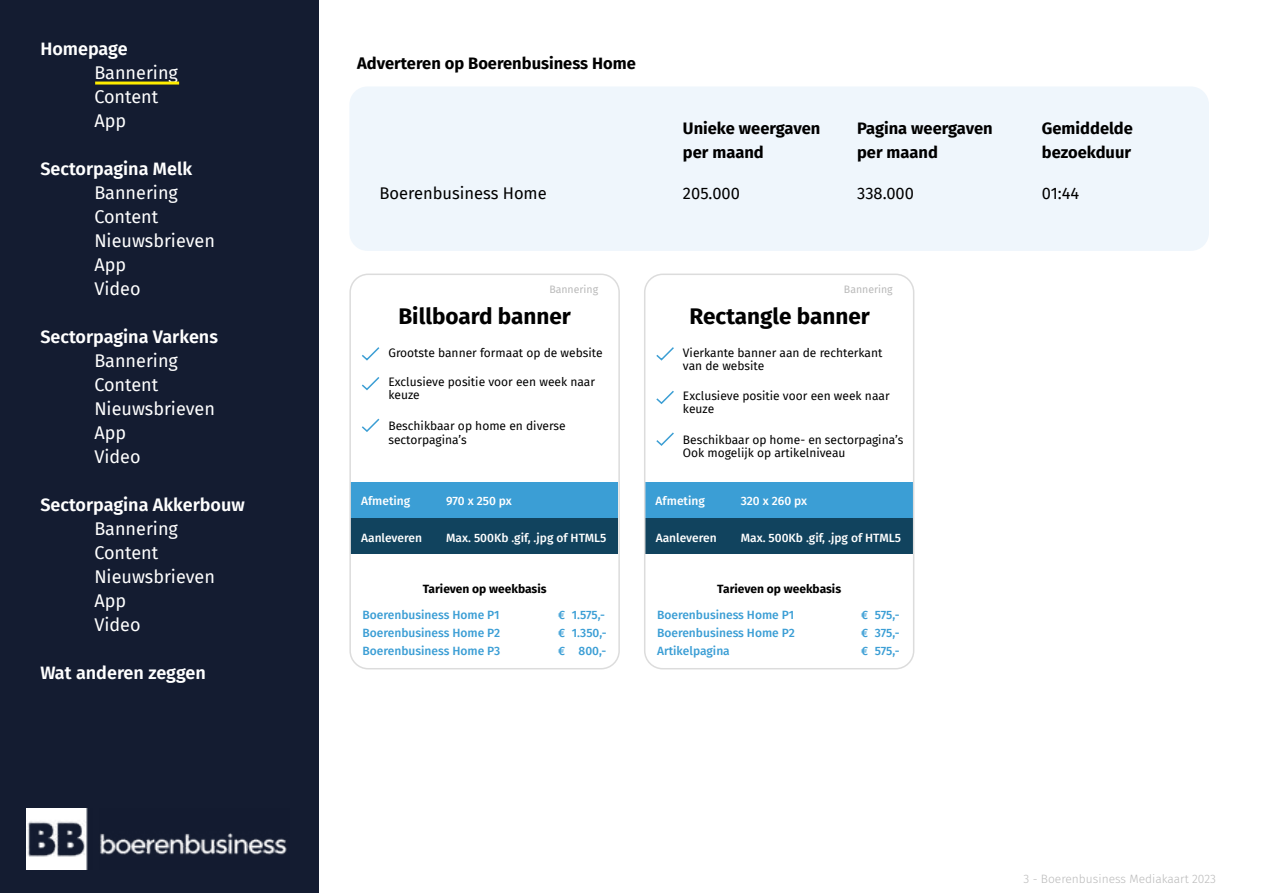
<style>
.page{position:relative;width:1263px;height:893px;background:#fff}
.page>*{position:absolute;margin:0;border:0;box-sizing:border-box;transform-origin:0 0}
.t1{font:700 22.5px "Fira Sans";color:#000}
.t2{font:18px/24px "Fira Sans";color:#fff}
.t3{font:600 18px "Fira Sans";color:#fff}
.t4{font:700 16.5px/24px "Fira Sans";color:#000}
.t5{font:16.5px "Fira Sans";color:#000}
.t6{font:12px/13.5px "Fira Sans";color:#000}
.t7{font:500 12px "Fira Sans";color:#3b9ed5}
.t8{font:500 12px "Fira Sans";color:#fff}
.t9{font:700 12px "Fira Sans";color:#000}
.t10{font:300 12px "Fira Sans";color:#bababa}
.t11{font:10.5px "Fira Sans";color:#bababa}
</style>
<div class="page">
<div style="left:0;top:0;width:319px;height:893px;background:#141c31"></div>
<img style="left:27px;top:809px;width:260px;height:60px">
<hr style="left:95px;top:82px;width:84px;height:3px;background:#ffed00">
<div style="left:349px;top:86px;width:860px;height:165px;background:#eff6fc;border-radius:18px"></div>
<svg style="left:362px;top:347px;width:18px;height:14px"></svg>
<svg style="left:656px;top:347px;width:18px;height:14px"></svg>
<svg style="left:362px;top:377px;width:18px;height:14px"></svg>
<svg style="left:656px;top:390px;width:18px;height:14px"></svg>
<svg style="left:362px;top:418px;width:18px;height:14px"></svg>
<svg style="left:656px;top:432px;width:18px;height:14px"></svg>
<div style="left:350px;top:482px;width:268px;height:36px;background:#3b9ed5"></div>
<div style="left:645px;top:482px;width:268px;height:36px;background:#3b9ed5"></div>
<div style="left:350px;top:518px;width:268px;height:36px;background:#11435e"></div>
<div style="left:645px;top:518px;width:268px;height:36px;background:#11435e"></div>
<div style="left:349px;top:274px;width:271px;height:395px;border:2px solid #dcdcdc;border-radius:18px"></div>
<div style="left:644px;top:274px;width:270px;height:395px;border:2px solid #dcdcdc;border-radius:18px"></div>
<h2 class="t3" style="left:40px;top:34px;width:89px">Homepage</h2>
<h2 class="t2" style="left:94px;top:60px;width:85px">Bannering<br>Content<br>App</h2>
<h2 class="t3" style="left:40px;top:154px;width:153px">Sectorpagina Melk</h2>
<h2 class="t2" style="left:94px;top:180px;width:122px">Bannering<br>Content<br>Nieuwsbrieven<br>App<br>Video</h2>
<h2 class="t3" style="left:40px;top:322px;width:179px">Sectorpagina Varkens</h2>
<h2 class="t2" style="left:94px;top:348px;width:122px">Bannering<br>Content<br>Nieuwsbrieven<br>App<br>Video</h2>
<h2 class="t3" style="left:40px;top:490px;width:206px">Sectorpagina Akkerbouw</h2>
<h2 class="t2" style="left:94px;top:516px;width:122px">Bannering<br>Content<br>Nieuwsbrieven<br>App<br>Video</h2>
<h2 class="t3" style="left:40px;top:658px;width:167px">Wat anderen zeggen</h2>
<h3 class="t4" style="left:357px;top:51px;width:280px">Adverteren op Boerenbusiness Home</h3>
<h3 class="t4" style="left:683px;top:115px;width:139px">Unieke weergaven per maand</h3>
<h3 class="t4" style="left:857px;top:115px;width:137px">Pagina weergaven per maand</h3>
<h3 class="t4" style="left:1042px;top:115px;width:93px">Gemiddelde bezoekduur</h3>
<h3 class="t5" style="left:379px;top:180px;width:169px">Boerenbusiness Home</h3>
<h3 class="t5" style="left:683px;top:180px;width:59px">205.000</h3>
<h3 class="t5" style="left:857px;top:180px;width:58px">338.000</h3>
<h3 class="t5" style="left:1042px;top:180px;width:39px">01:44</h3>
<p class="t11" style="left:549px;top:282px;width:50px">Bannering</p>
<p class="t11" style="left:844px;top:282px;width:50px">Bannering</p>
<h1 class="t1" style="left:398px;top:297px;width:174px">Billboard banner</h1>
<h1 class="t1" style="left:690px;top:297px;width:182px">Rectangle banner</h1>
<p class="t6" style="left:388px;top:345px;width:216px">Grootste banner formaat op de website</p>
<p class="t6" style="left:683px;top:345px;width:201px">Vierkante banner aan de rechterkant van de website</p>
<p class="t6" style="left:388px;top:375px;width:208px">Exclusieve positie voor een week naar keuze</p>
<p class="t6" style="left:683px;top:388px;width:208px">Exclusieve positie voor een week naar keuze</p>
<p class="t6" style="left:388px;top:419px;width:179px">Beschikbaar op home en diverse sectorpagina’s</p>
<p class="t6" style="left:683px;top:433px;width:222px">Beschikbaar op home- en sectorpagina’s<br>Ook mogelijk op artikelniveau</p>
<p class="t8" style="left:361px;top:492px;width:51px">Afmeting</p>
<p class="t8" style="left:446px;top:492px;width:67px">970 x 250 px</p>
<p class="t8" style="left:656px;top:492px;width:51px">Afmeting</p>
<p class="t8" style="left:741px;top:492px;width:68px">320 x 260 px</p>
<p class="t8" style="left:361px;top:528px;width:63px">Aanleveren</p>
<p class="t8" style="left:446px;top:528px;width:162px">Max. 500Kb .gif, .jpg of HTML5</p>
<p class="t8" style="left:656px;top:528px;width:63px">Aanleveren</p>
<p class="t8" style="left:741px;top:528px;width:162px">Max. 500Kb .gif, .jpg of HTML5</p>
<p class="t9" style="left:423px;top:578px;width:125px">Tarieven op weekbasis</p>
<p class="t9" style="left:717px;top:578px;width:125px">Tarieven op weekbasis</p>
<p class="t7" style="left:362px;top:606px;width:139px">Boerenbusiness Home P1</p>
<p class="t7" style="left:558px;top:606px;width:48px">€ 1.575,-</p>
<p class="t7" style="left:362px;top:624px;width:139px">Boerenbusiness Home P2</p>
<p class="t7" style="left:558px;top:624px;width:50px">€ 1.350,-</p>
<p class="t7" style="left:362px;top:642px;width:139px">Boerenbusiness Home P3</p>
<p class="t7" style="left:558px;top:642px;width:50px">€ 800,-</p>
<p class="t7" style="left:657px;top:606px;width:139px">Boerenbusiness Home P1</p>
<p class="t7" style="left:861px;top:606px;width:40px">€ 575,-</p>
<p class="t7" style="left:657px;top:624px;width:139px">Boerenbusiness Home P2</p>
<p class="t7" style="left:861px;top:624px;width:40px">€ 375,-</p>
<p class="t7" style="left:657px;top:642px;width:74px">Artikelpagina</p>
<p class="t7" style="left:861px;top:642px;width:40px">€ 575,-</p>
<p class="t10" style="left:1023px;top:871px;width:194px">3 - Boerenbusiness Mediakaart 2023</p>
</div>
